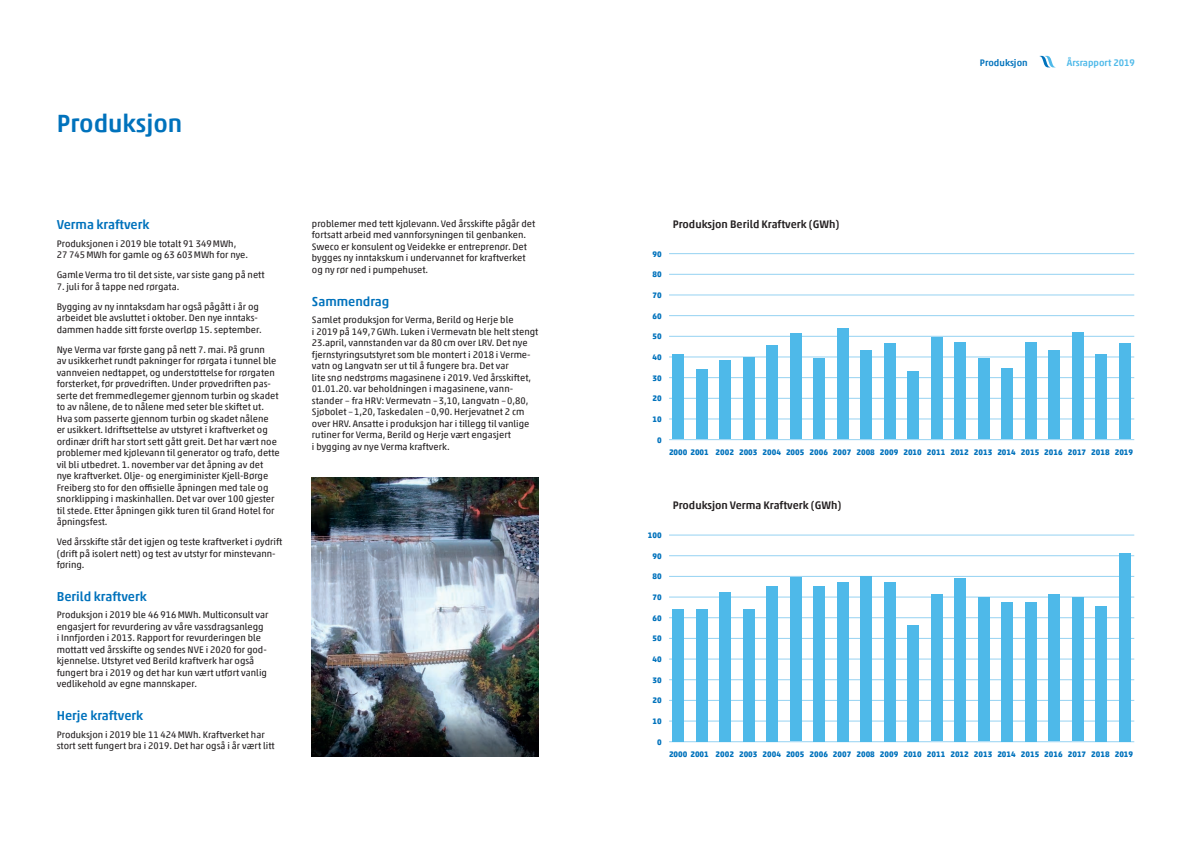
<style>
.page{position:relative;width:1191px;height:842px;background:#fff}
.page>*{position:absolute;margin:0;border:0;box-sizing:border-box;transform-origin:0 0}
.t1{font:500 25px "Akko Pro";color:#0072bc}
.t2{font:500 13px "Akko Pro";color:#0072bc}
.t3{font:500 11px "Akko Pro";color:#231f20}
.t4{font:9.5px/11.5px "Akko Pro";color:#231f20}
.t5{font:500 9.5px "Akko Pro";color:#4eb9e9}
.t6{font:500 9.5px "Akko Pro";color:#0072bc}
.t7{font:700 8px "Akko Pro";color:#0072bc}
</style>
<div class="page">
<svg style="left:1039px;top:56px;width:16px;height:11px"></svg>
<hr style="left:669px;top:253px;width:465px;height:1px;background:#95d2f2">
<hr style="left:669px;top:274px;width:465px;height:1px;background:#95d2f2">
<hr style="left:669px;top:294px;width:465px;height:1px;background:#95d2f2">
<hr style="left:669px;top:315px;width:465px;height:1px;background:#95d2f2">
<hr style="left:669px;top:336px;width:465px;height:1px;background:#95d2f2">
<hr style="left:669px;top:356px;width:465px;height:1px;background:#95d2f2">
<hr style="left:669px;top:377px;width:465px;height:1px;background:#95d2f2">
<hr style="left:669px;top:398px;width:465px;height:1px;background:#95d2f2">
<hr style="left:669px;top:418px;width:465px;height:1px;background:#95d2f2">
<hr style="left:669px;top:439px;width:465px;height:1px;background:#95d2f2">
<div style="left:672px;top:354px;width:12px;height:85px;background:#4eb9e9"></div>
<div style="left:696px;top:369px;width:11px;height:70px;background:#4eb9e9"></div>
<div style="left:719px;top:361px;width:12px;height:78px;background:#4eb9e9"></div>
<div style="left:743px;top:357px;width:11px;height:82px;background:#4eb9e9"></div>
<div style="left:766px;top:346px;width:12px;height:93px;background:#4eb9e9"></div>
<div style="left:790px;top:333px;width:11px;height:106px;background:#4eb9e9"></div>
<div style="left:813px;top:358px;width:12px;height:81px;background:#4eb9e9"></div>
<div style="left:837px;top:328px;width:11px;height:111px;background:#4eb9e9"></div>
<div style="left:860px;top:351px;width:12px;height:88px;background:#4eb9e9"></div>
<div style="left:884px;top:343px;width:11px;height:96px;background:#4eb9e9"></div>
<div style="left:907px;top:372px;width:12px;height:67px;background:#4eb9e9"></div>
<div style="left:931px;top:337px;width:11px;height:102px;background:#4eb9e9"></div>
<div style="left:954px;top:342px;width:11px;height:97px;background:#4eb9e9"></div>
<div style="left:978px;top:358px;width:11px;height:81px;background:#4eb9e9"></div>
<div style="left:1001px;top:368px;width:11px;height:71px;background:#4eb9e9"></div>
<div style="left:1025px;top:342px;width:11px;height:97px;background:#4eb9e9"></div>
<div style="left:1048px;top:351px;width:11px;height:88px;background:#4eb9e9"></div>
<div style="left:1072px;top:332px;width:11px;height:107px;background:#4eb9e9"></div>
<div style="left:1095px;top:354px;width:11px;height:85px;background:#4eb9e9"></div>
<div style="left:1118px;top:343px;width:12px;height:96px;background:#4eb9e9"></div>
<hr style="left:669px;top:555px;width:465px;height:1px;background:#95d2f2">
<hr style="left:669px;top:535px;width:465px;height:1px;background:#95d2f2">
<hr style="left:669px;top:576px;width:465px;height:1px;background:#95d2f2">
<hr style="left:669px;top:596px;width:465px;height:1px;background:#95d2f2">
<hr style="left:669px;top:617px;width:465px;height:1px;background:#95d2f2">
<hr style="left:669px;top:638px;width:465px;height:1px;background:#95d2f2">
<hr style="left:669px;top:658px;width:465px;height:1px;background:#95d2f2">
<hr style="left:669px;top:679px;width:465px;height:1px;background:#95d2f2">
<hr style="left:669px;top:700px;width:465px;height:1px;background:#95d2f2">
<hr style="left:669px;top:720px;width:465px;height:1px;background:#95d2f2">
<hr style="left:669px;top:741px;width:465px;height:1px;background:#95d2f2">
<div style="left:672px;top:609px;width:12px;height:132px;background:#4eb9e9"></div>
<div style="left:696px;top:609px;width:11px;height:132px;background:#4eb9e9"></div>
<div style="left:719px;top:592px;width:12px;height:149px;background:#4eb9e9"></div>
<div style="left:743px;top:609px;width:11px;height:132px;background:#4eb9e9"></div>
<div style="left:766px;top:586px;width:12px;height:155px;background:#4eb9e9"></div>
<div style="left:790px;top:577px;width:11px;height:164px;background:#4eb9e9"></div>
<div style="left:813px;top:586px;width:12px;height:155px;background:#4eb9e9"></div>
<div style="left:837px;top:582px;width:11px;height:159px;background:#4eb9e9"></div>
<div style="left:860px;top:576px;width:12px;height:165px;background:#4eb9e9"></div>
<div style="left:884px;top:582px;width:11px;height:159px;background:#4eb9e9"></div>
<div style="left:907px;top:625px;width:12px;height:116px;background:#4eb9e9"></div>
<div style="left:931px;top:595px;width:11px;height:146px;background:#4eb9e9"></div>
<div style="left:954px;top:578px;width:11px;height:163px;background:#4eb9e9"></div>
<div style="left:978px;top:597px;width:11px;height:144px;background:#4eb9e9"></div>
<div style="left:1001px;top:602px;width:11px;height:139px;background:#4eb9e9"></div>
<div style="left:1025px;top:602px;width:11px;height:139px;background:#4eb9e9"></div>
<div style="left:1048px;top:595px;width:11px;height:146px;background:#4eb9e9"></div>
<div style="left:1072px;top:597px;width:11px;height:144px;background:#4eb9e9"></div>
<div style="left:1095px;top:606px;width:11px;height:135px;background:#4eb9e9"></div>
<div style="left:1118px;top:553px;width:12px;height:188px;background:#4eb9e9"></div>
<img style="left:312px;top:478px;width:227px;height:279px">
<h1 class="t1" style="left:57px;top:108px;width:127px">Produksjon</h1>
<h2 class="t2" style="left:57px;top:217px;width:94px">Verma kraftverk</h2>
<p class="t4" style="left:57px;top:237px;width:193px">Produksjonen i 2019 ble totalt 91 349 MWh,<br>27 745 MWh for gamle og 63 603 MWh for nye.</p>
<p class="t4" style="left:57px;top:269px;width:209px">Gamle Verma tro til det siste, var siste gang på nett</p>
<p class="t4" style="left:57px;top:276px;width:204px;line-height:20px">7. juli for å tappe ned rørgata.<br>Bygging av ny inntaksdam har også pågått i år og</p>
<p class="t4" style="left:57px;top:312px;width:206px">arbeidet ble avsluttet i oktober. Den nye inntaks&shy;dammen hadde sitt første overløp 15. september.</p>
<p class="t4" style="left:57px;top:343px;width:225px">Nye Verma var første gang på nett 7. mai. På grunn<br>av usikkerhet rundt pakninger for rørgata i tunnel ble vannveien nedtappet, og understøttelse for rørgaten forsterket, før prøvedriften. Under prøvedriften pas&shy;serte det fremmedlegemer gjennom turbin og skadet to av nålene, de to nålene med seter ble skiftet ut.<br>Hva som passerte gjennom turbin og skadet nålene<br>er usikkert. Idriftsettelse av utstyret i kraftverket og ordinær drift har stort sett gått greit. Det har vært noe problemer med kjølevann til generator og trafo, dette vil bli utbedret. 1. november var det åpning av det nye kraftverket. Olje- og energiminister Kjell-Børge Freiberg sto for den offisielle åpningen med tale og snorklipping i maskinhallen. Det var over 100 gjester til stede. Etter åpningen gikk turen til Grand Hotel for åpningsfest.</p>
<p class="t4" style="left:57px;top:536px;width:227px">Ved årsskifte står det igjen og teste kraftverket i øydrift (drift på isolert nett) og test av utstyr for minstevann&shy;føring.</p>
<h2 class="t2" style="left:57px;top:589px;width:92px">Berild kraftverk</h2>
<p class="t4" style="left:57px;top:609px;width:213px">Produksjon i 2019 ble 46 916 MWh. Multiconsult var engasjert for revurdering av våre vassdragsanlegg i Innfjorden i 2013. Rapport for revurderingen ble mottatt ved årsskifte og sendes NVE i 2020 for god&shy;kjennelse. Utstyret ved Berild kraftverk har også fungert bra i 2019 og det har kun vært utført vanlig vedlikehold av egne mannskaper.</p>
<h2 class="t2" style="left:57px;top:708px;width:88px">Herje kraftverk</h2>
<p class="t4" style="left:57px;top:728px;width:219px">Produksjon i 2019 ble 11 424 MWh. Kraftverket har stort sett fungert bra i 2019. Det har også i år vært litt</p>
<p class="t4" style="left:312px;top:218px;width:225px">problemer med tett kjølevann. Ved årsskifte pågår det fortsatt arbeid med vannforsyningen til genbanken.<br>Sweco er konsulent og Veidekke er entreprenør. Det bygges ny inntakskum i undervannet for kraftverket og ny rør ned i pumpehuset.</p>
<h2 class="t2" style="left:312px;top:293px;width:79px">Sammendrag</h2>
<p class="t4" style="left:312px;top:314px;width:228px">Samlet produksjon for Verma, Berild og Herje ble<br>i 2019 på 149,7 GWh. Luken i Vermevatn ble helt stengt 23.april, vannstanden var da 80 cm over LRV. Det nye fjernstyringsutstyret som ble montert i 2018 i Verme&shy;vatn og Langvatn ser ut til å fungere bra. Det var<br>lite snø nedstrøms magasinene i 2019. Ved årsskiftet, 01.01.20. var beholdningen i magasinene, vann&shy;stander – fra HRV: Vermevatn – 3,10, Langvatn – 0,80, Sjøbolet – 1,20, Taskedalen – 0,90. Herjevatnet 2 cm over HRV. Ansatte i produksjon har i tillegg til vanlige rutiner for Verma, Berild og Herje vært engasjert<br>i bygging av nye Verma kraftverk.</p>
<p class="t6" style="left:980px;top:57px;width:49px">Produksjon</p>
<p class="t5" style="left:1066px;top:57px;width:70px">Årsrapport 2019</p>
<p class="t3" style="left:672px;top:217px;width:168px">Produksjon Berild Kraftverk (GWh)</p>
<p class="t7" style="left:652px;top:249px;width:11px">90</p>
<p class="t7" style="left:652px;top:270px;width:11px">80</p>
<p class="t7" style="left:652px;top:290px;width:11px">70</p>
<p class="t7" style="left:652px;top:311px;width:11px">60</p>
<p class="t7" style="left:652px;top:332px;width:11px">50</p>
<p class="t7" style="left:652px;top:352px;width:11px">40</p>
<p class="t7" style="left:652px;top:373px;width:11px">30</p>
<p class="t7" style="left:652px;top:394px;width:11px">20</p>
<p class="t7" style="left:652px;top:414px;width:11px">10</p>
<p class="t7" style="left:657px;top:435px;width:6px">0</p>
<p class="t7" style="left:669px;top:447px;width:41px">2000 2001</p>
<p class="t7" style="left:715px;top:447px;width:419px">2002 2003 2004 2005 2006 2007 2008 2009 2010 2011 2012 2013 2014 2015 2016 2017 2018 2019</p>
<p class="t3" style="left:672px;top:499px;width:170px">Produksjon Verma Kraftverk (GWh)</p>
<p class="t7" style="left:648px;top:530px;width:15px">100</p>
<p class="t7" style="left:652px;top:572px;width:11px">80</p>
<p class="t7" style="left:652px;top:592px;width:11px">70</p>
<p class="t7" style="left:652px;top:613px;width:11px">60</p>
<p class="t7" style="left:652px;top:634px;width:11px">50</p>
<p class="t7" style="left:652px;top:654px;width:11px">40</p>
<p class="t7" style="left:652px;top:675px;width:11px">30</p>
<p class="t7" style="left:652px;top:696px;width:11px">20</p>
<p class="t7" style="left:652px;top:716px;width:11px">10</p>
<p class="t7" style="left:657px;top:737px;width:6px">0</p>
<p class="t7" style="left:652px;top:551px;width:11px">90</p>
<p class="t7" style="left:669px;top:749px;width:41px">2000 2001</p>
<p class="t7" style="left:715px;top:749px;width:419px">2002 2003 2004 2005 2006 2007 2008 2009 2010 2011 2012 2013 2014 2015 2016 2017 2018 2019</p>
</div>
